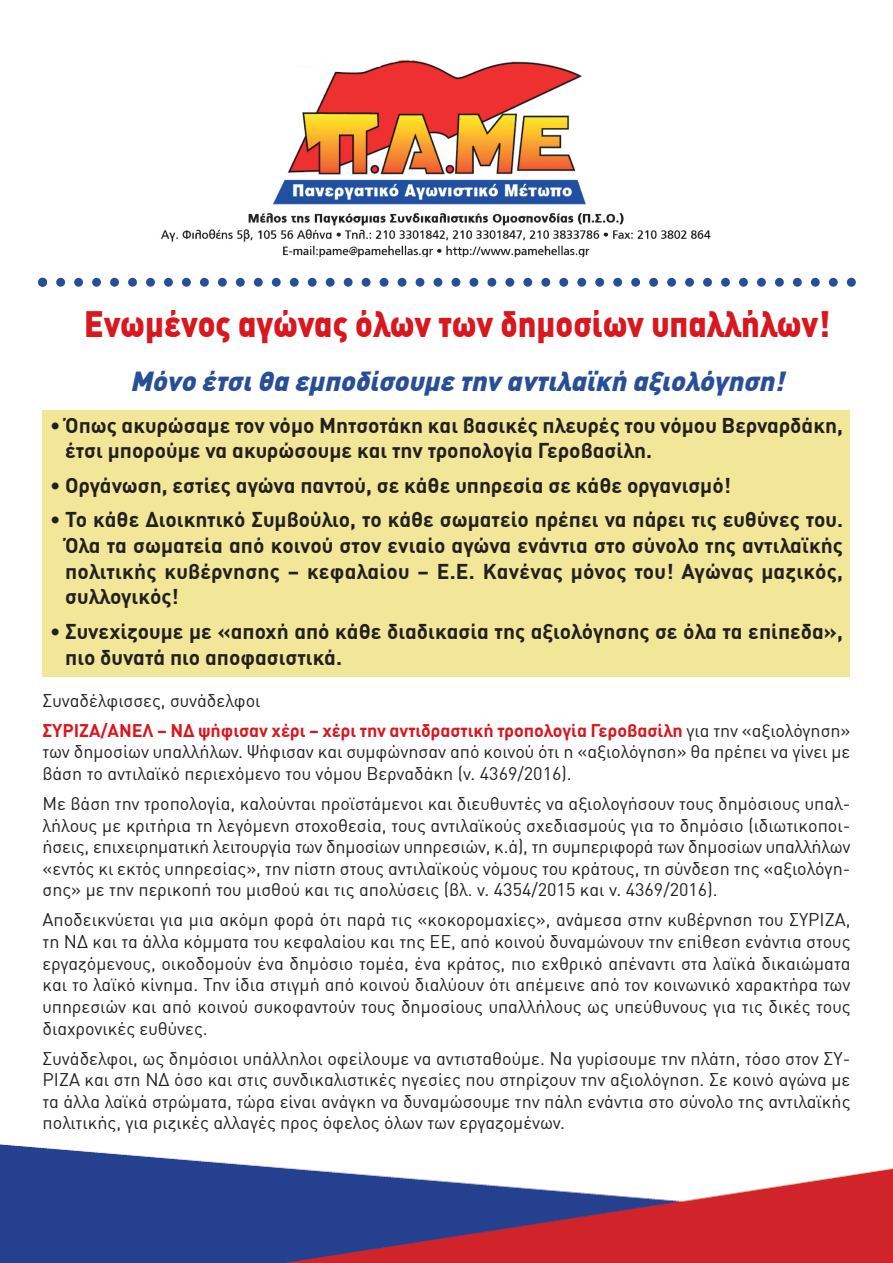
<style>
.page{position:relative;width:893px;height:1263px;background:#fff}
.page>*{position:absolute;margin:0;border:0;box-sizing:border-box;transform-origin:0 0}
.t1{font:900 36px "DIN Greek";color:#d8171f;scale:.9 1}
.t2{font:italic 900 27px "DIN Greek";letter-spacing:-.005em;color:#274e96}
.t3{font:700 21px/25.8px "DIN Greek";color:#231f20}
.t4{font:18px/21.6px "DIN Greek";color:#231f20;text-align:justify}
.t5{font:700 18px/30.2px "DIN Greek";letter-spacing:-.005em;color:#d8171f}
.s1{font-weight:400;color:#231f20}
</style>
<div class="page">
<img style="left:132px;top:59px;width:631px;height:219px">
<div style="left:43px;top:410px;width:807px;height:266px;background:#f2e698"></div>
<img style="left:0;top:1144px;width:893px;height:119px">
<svg style="left:38px;top:278px;width:818px;height:9px"></svg>
<h1 class="t1" style="left:84px;top:303px;width:830px">Ενωμένος αγώνας όλων των δημοσίων υπαλλήλων!</h1>
<h2 class="t2" style="left:130px;top:365px;width:661px">Μόνο έτσι θα εμποδίσουμε την αντιλαϊκή αξιολόγηση!</h2>
<p class="t3" style="left:65px;top:412px;width:779px;text-indent:-15px">• Όπως ακυρώσαμε τον νόμο Μητσοτάκη και βασικές πλευρές του νόμου Βερναρδάκη, έτσι μπορούμε να ακυρώσουμε και την τροπολογία Γεροβασίλη.</p>
<p class="t3" style="left:50px;top:472px;width:683px">• Οργάνωση, εστίες αγώνα παντού, σε κάθε υπηρεσία σε κάθε οργανισμό!</p>
<p class="t3" style="left:65px;top:506px;width:779px;text-align:justify;text-indent:-15px">• Το κάθε Διοικητικό Συμβούλιο, το κάθε σωματείο πρέπει να πάρει τις ευθύνες του.<br>Όλα τα σωματεία από κοινού στον ενιαίο αγώνα ενάντια στο σύνολο της αντιλαϊκής πολιτικής κυβέρνησης – κεφαλαίου – Ε.Ε. Κανένας μόνος του! Αγώνας μαζικός, συλλογικός!</p>
<p class="t3" style="left:65px;top:618px;width:779px;text-indent:-15px">• Συνεχίζουμε με «αποχή από κάθε διαδικασία της αξιολόγησης σε όλα τα επίπεδα», πιο δυνατά πιο αποφασιστικά.</p>
<p class="t5" style="left:43px;top:685px;width:809px"><span class="s1">Συναδέλφισσες, συνάδελφοι<br></span>ΣΥΡΙΖΑ/ΑΝΕΛ – ΝΔ ψήφισαν χέρι – χέρι την αντιδραστική τροπολογία Γεροβασίλη <span class="s1">για την «αξιολόγηση»</span></p>
<p class="t4" style="left:43px;top:741px;width:809px">των δημοσίων υπαλλήλων. Ψήφισαν και συμφώνησαν από κοινού ότι η «αξιολόγηση» θα πρέπει να γίνει με βάση το αντιλαϊκό περιεχόμενο του νόμου Βερναδάκη (ν. 4369/2016).</p>
<p class="t4" style="left:43px;top:793px;width:809px">Με βάση την τροπολογία, καλούνται προϊστάμενοι και διευθυντές να αξιολογήσουν τους δημόσιους υπαλ&shy;λήλους με κριτήρια τη λεγόμενη στοχοθεσία, τους αντιλαϊκούς σχεδιασμούς για το δημόσιο (ιδιωτικοποι&shy;ήσεις, επιχειρηματική λειτουργία των δημοσίων υπηρεσιών, κ.ά), τη συμπεριφορά των δημοσίων υπαλλήλων «εντός κι εκτός υπηρεσίας», την πίστη στους αντιλαϊκούς νόμους του κράτους, τη σύνδεση της «αξιολόγη&shy;σης» με την περικοπή του μισθού και τις απολύσεις (βλ. ν. 4354/2015 και ν. 4369/2016).</p>
<p class="t4" style="left:43px;top:909px;width:809px">Αποδεικνύεται για μια ακόμη φορά ότι παρά τις «κοκορομαχίες», ανάμεσα στην κυβέρνηση του ΣΥΡΙΖΑ, τη ΝΔ και τα άλλα κόμματα του κεφαλαίου και της ΕΕ, από κοινού δυναμώνουν την επίθεση ενάντια στους εργαζόμενους, οικοδομούν ένα δημόσιο τομέα, ένα κράτος, πιο εχθρικό απέναντι στα λαϊκά δικαιώματα και το λαϊκό κίνημα. Την ίδια στιγμή από κοινού διαλύουν ότι απέμεινε από τον κοινωνικό χαρακτήρα των υπηρεσιών και από κοινού συκοφαντούν τους δημοσίους υπαλλήλους ως υπεύθυνους για τις δικές τους διαχρονικές ευθύνες.</p>
<p class="t4" style="left:43px;top:1047px;width:809px">Συνάδελφοι, ως δημόσιοι υπάλληλοι οφείλουμε να αντισταθούμε. Να γυρίσουμε την πλάτη, τόσο στον ΣΥ-ΡΙΖΑ και στη ΝΔ όσο και στις συνδικαλιστικές ηγεσίες που στηρίζουν την αξιολόγηση. Σε κοινό αγώνα με τα άλλα λαϊκά στρώματα, τώρα είναι ανάγκη να δυναμώσουμε την πάλη ενάντια στο σύνολο της αντιλαϊκής πολιτικής, για ριζικές αλλαγές προς όφελος όλων των εργαζομένων.</p>
</div>
